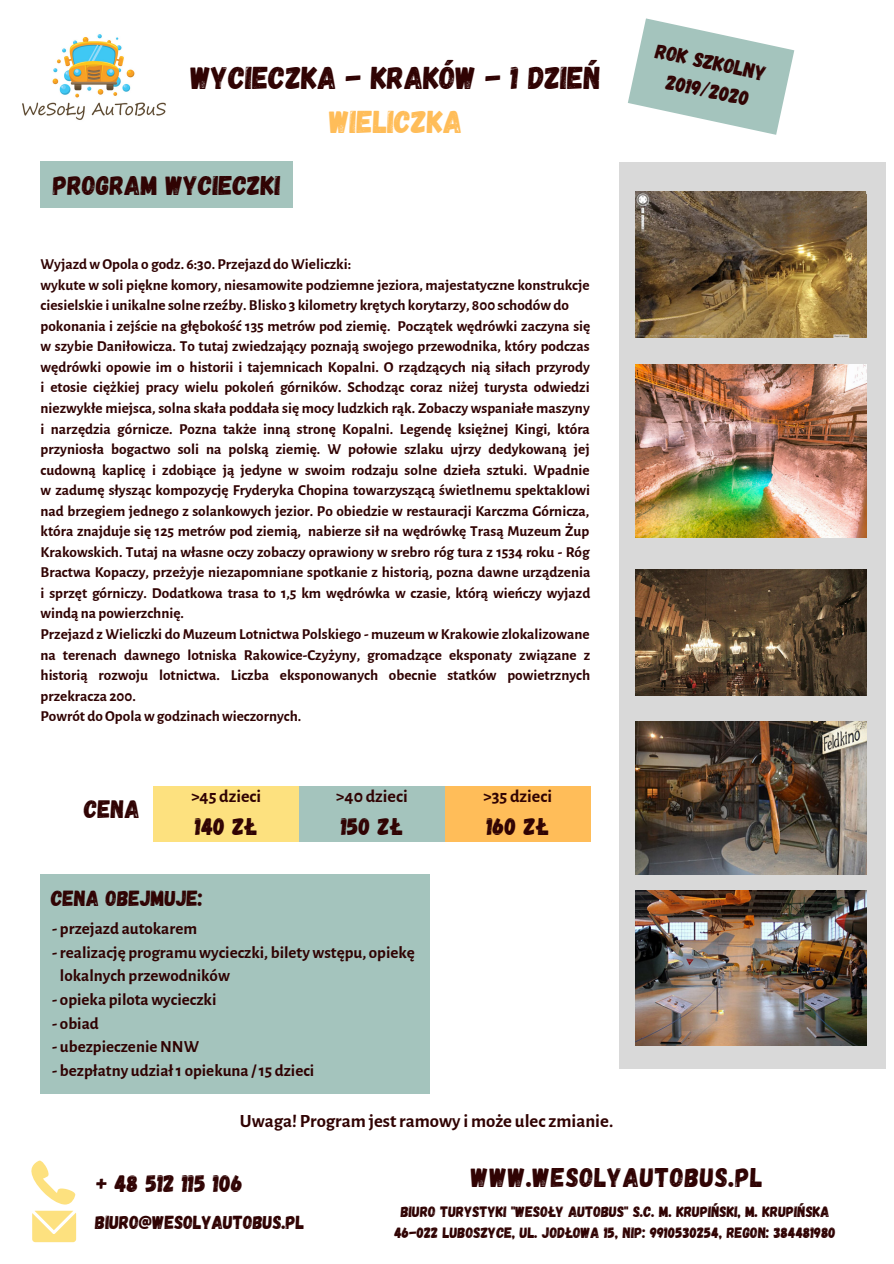
<style>
.page{position:relative;width:894px;height:1264px;background:#fff}
.page>*{position:absolute;margin:0;border:0;box-sizing:border-box;transform-origin:0 0}
.t1{font:31.5px "Gagalin";color:#300303}
.t2{font:31.5px "Gagalin";color:#ffbd59}
.t3{font:27px "Gagalin";letter-spacing:.03em;color:#300303}
.t4{font:27px "Gagalin";color:#300303}
.t5{font:25.2px "Gagalin";color:#300303}
.t6{font:24px "Gagalin";color:#300303}
.t7{font:21.9px "Gagalin";color:#300303}
.t8{font:20.7px/28.2px "Gagalin";color:#300303;text-align:center}
.t9{font:700 18.75px "Alegreya Sans";color:#300303}
.t10{font:18.75px "Gagalin";color:#300303}
.t11{font:700 18px "Alegreya Sans";color:#300303}
.t12{font:700 16.95px "Alegreya Sans";color:#300303}
.t13{font:700 15.15px/20.5px "Alegreya Sans";color:#300303}
.t14{font:15px/20.9px "Gagalin";color:#300303;text-align:center}
</style>
<div class="page">
<img style="left:22px;top:34px;width:144px;height:86px">
<div style="left:619px;top:161px;width:266px;height:907px;background:#d9d9d9"></div>
<div style="left:41px;top:873px;width:389px;height:220px;background:#a4c4bd"></div>
<svg style="left:32px;top:1210px;width:44px;height:32px"></svg>
<svg style="left:31px;top:1160px;width:44px;height:44px"></svg>
<div style="left:444px;top:786px;width:146px;height:55px;background:#ffbd59"></div>
<div style="left:153px;top:786px;width:146px;height:55px;background:#fde17f"></div>
<div style="left:299px;top:786px;width:145px;height:55px;background:#a4c4bd"></div>
<img style="left:635px;top:191px;width:231px;height:147px">
<img style="left:635px;top:722px;width:231px;height:152px">
<svg style="left:628px;top:18px;width:166px;height:117px"></svg>
<div style="left:41px;top:161px;width:252px;height:47px;background:#a4c4bd"></div>
<img style="left:635px;top:569px;width:231px;height:126px">
<img style="left:635px;top:364px;width:231px;height:173px">
<img style="left:635px;top:890px;width:231px;height:155px">
<h1 class="t1" style="left:191px;top:58px;width:411px">WYCIECZKA - KRAKÓW - 1 DZIEŃ</h1>
<h1 class="t2" style="left:329px;top:102px;width:134px">WIELICZKA</h1>
<h2 class="t4" style="left:53px;top:168px;width:229px">PROGRAM WYCIECZKI</h2>
<p class="t13" style="left:41px;top:254px;width:551px">WyjazdwOpola o godz. 6:30. Przejazd do Wieliczki:<br>wykute w soli piękne komory, niesamowite podziemne jeziora, majestatyczne konstrukcje ciesielskie i unikalne solne rzeźby. Blisko 3 kilometry krętych korytarzy, 800 schodówdo pokonania i zejście na głębokość 135 metrów pod ziemię. Początek wędrówki zaczyna się w szybie Daniłowicza. To tutaj zwiedzający poznają swojego przewodnika, który podczas wędrówki opowie im o historii i tajemnicach Kopalni. O rządzących nią siłach przyrody i etosie ciężkiej pracy wielu pokoleń górników. Schodząc coraz niżej turysta odwiedzi niezwykłe miejsca, solna skała poddała się mocy ludzkich rąk. Zobaczy wspaniałe maszyny i narzędzia górnicze. Pozna także inną stronę Kopalni. Legendę księżnej Kingi, która przyniosła bogactwo soli na polską ziemię. W połowie szlaku ujrzy dedykowaną jej cudowną kaplicę i zdobiące ją jedyne w swoim rodzaju solne dzieła sztuki. Wpadnie w zadumę słysząc kompozycję Fryderyka Chopina towarzyszącą świetlnemu spektaklowi nad brzegiem jednego z solankowych jezior. Po obiedzie w restauracji Karczma Górnicza, która znajduje się 125 metrów pod ziemią, nabierze sił na wędrówkę Trasą Muzeum Żup Krakowskich. Tutaj na własne oczy zobaczy oprawiony w srebro róg tura z 1534 roku - Róg Bractwa Kopaczy, przeżyje niezapomniane spotkanie z historią, pozna dawne urządzenia i sprzęt górniczy. Dodatkowa trasa to 1,5 km wędrówka w czasie, którą wieńczy wyjazd windą na powierzchnię.<br>Przejazd z Wieliczki do Muzeum Lotnictwa Polskiego - muzeum w Krakowie zlokalizowane na terenach dawnego lotniska Rakowice-Czyżyny, gromadzące eksponaty związane z historią rozwoju lotnictwa. Liczba eksponowanych obecnie statków powietrznych przekracza 200.<br>Powrót doOpolawgodzinachwieczornych.</p>
<h3 class="t5" style="left:84px;top:792px;width:57px">CENA</h3>
<p class="t11" style="left:191px;top:786px;width:72px">&gt;45 dzieci</p>
<h3 class="t6" style="left:195px;top:811px;width:63px">140 ZŁ</h3>
<h3 class="t7" style="left:51px;top:883px;width:153px">CENA OBEJMUJE:</h3>
<p class="t11" style="left:336px;top:786px;width:73px">&gt;40 dzieci</p>
<h3 class="t6" style="left:341px;top:811px;width:63px">150 ZŁ</h3>
<p class="t12" style="left:52px;top:918px;width:146px">- przejazd autokarem</p>
<p class="t12" style="left:52px;top:942px;width:364px">-realizację programuwycieczki, biletywstępu, opiekę</p>
<p class="t12" style="left:60px;top:966px;width:171px">lokalnych przewodników</p>
<p class="t12" style="left:52px;top:989px;width:166px">- opieka pilotawycieczki</p>
<p class="t12" style="left:52px;top:1013px;width:48px">- obiad</p>
<p class="t12" style="left:52px;top:1037px;width:148px">- ubezpieczenieNNW</p>
<p class="t12" style="left:52px;top:1060px;width:263px">- bezpłatny udział1 opiekuna /15 dzieci</p>
<p class="t11" style="left:483px;top:786px;width:70px">&gt;35 dzieci</p>
<h3 class="t6" style="left:486px;top:811px;width:63px">160 ZŁ</h3>
<p class="t9" style="left:240px;top:1110px;width:375px">Uwaga! Program jestramowy i może ulec zmianie.</p>
<h3 class="t8" style="left:658px;top:36px;width:114px;rotate:12deg">ROK SZKOLNY<br>2019/2020</h3>
<h3 class="t6" style="left:95px;top:1167px;width:149px">+ 48 512 115 106</h3>
<p class="t10" style="left:95px;top:1210px;width:210px">BIURO@WESOLYAUTOBUS.PL</p>
<h2 class="t3" style="left:471px;top:1159px;width:293px">WWW.WESOLYAUTOBUS.PL</h2>
<p class="t14" style="left:394px;top:1200px;width:443px">BIURO TURYSTYKI "WESOŁY AUTOBUS" S.C. M. KRUPIŃSKI, M. KRUPIŃSKA<br>46-022 LUBOSZYCE, UL. JODŁOWA 15, NIP: 9910530254, REGON: 384481980</p>
</div>
